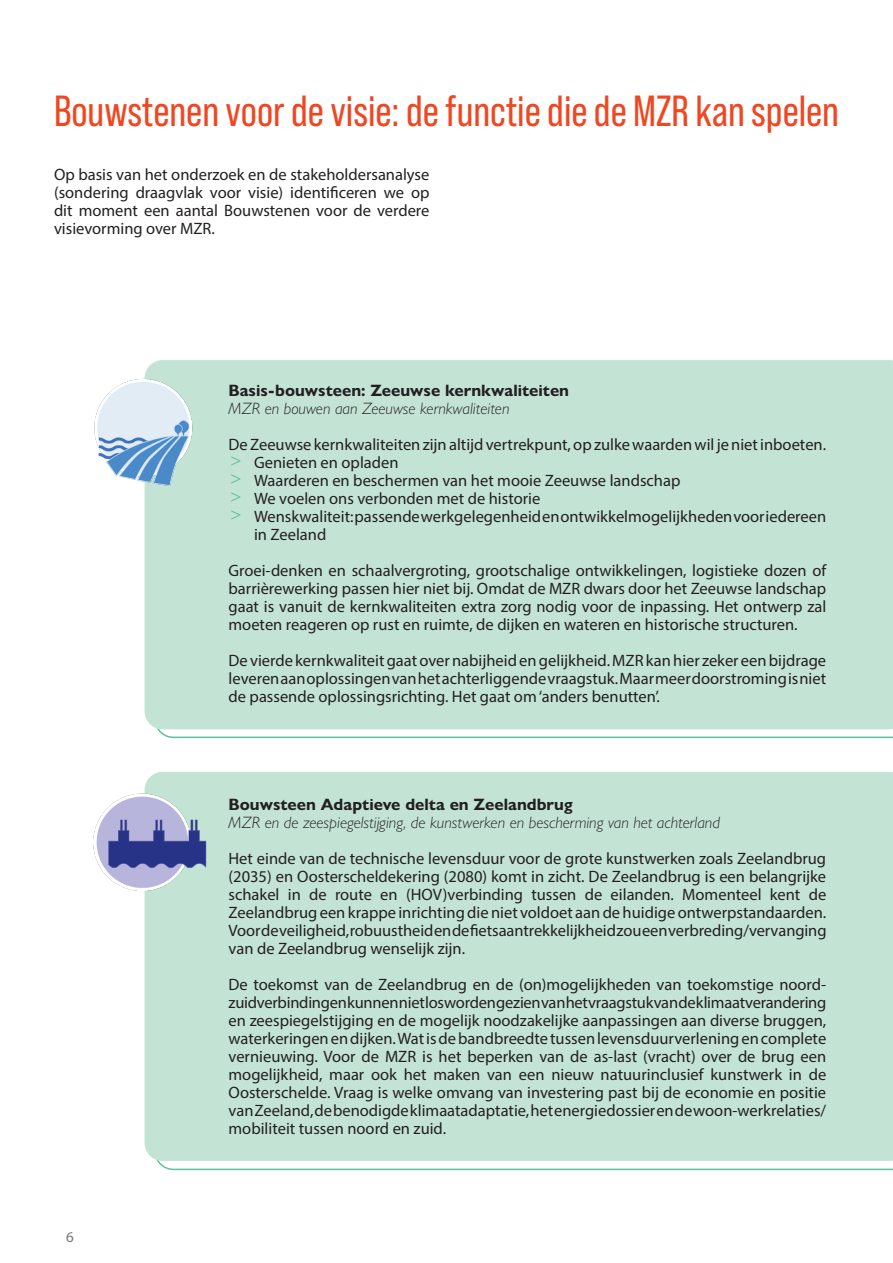
<style>
.page{position:relative;width:893px;height:1263px;background:#fff}
.page>*{position:absolute;margin:0;border:0;box-sizing:border-box;transform-origin:0 0}
.Kop{font:43.5px "Bebas Neue Pro";color:#ef4722}
.Lopende_tekst{font:16.5px/18px "Myriad Pro";color:#231f20;text-align:justify}
.Onderschrift_bouwstenen{font:italic 300 16.5px "Gill Sans Nova";color:#231f20}
.Tussenkop_zwart{font:700 16.5px "Gill Sans Nova";color:#231f20}
.t1{font:15px "Myriad Pro";color:#787878}
.s1{font-family:"Gill Sans Nova";font-weight:300;font-size:21px;color:#5ec199}
</style>
<div class="page">
<svg style="left:157px;top:729px;width:736px;height:9px"></svg>
<svg style="left:157px;top:1161px;width:736px;height:9px"></svg>
<div style="left:145px;top:360px;width:748px;height:369px;background:#c3e4d5"></div>
<div style="left:145px;top:772px;width:748px;height:389px;background:#c3e4d5"></div>
<img style="left:94px;top:360px;width:119px;height:137px">
<img style="left:93px;top:774px;width:120px;height:137px">
<p class="Kop" style="left:54px;top:86px;width:787px">Bouwstenen voor de visie: de functie die de MZR kan spelen</p>
<p class="Lopende_tekst" style="left:54px;top:165px;width:377px">Op basis van het onderzoek en de stakeholdersanalyse (sondering draagvlak voor visie) identifceren we op dit moment een aantal Bouwstenen voor de verdere visievorming over MZR.</p>
<p class="Tussenkop_zwart" style="left:229px;top:380px;width:342px">Basis-bouwsteen: Zeeuwse kernkwaliteiten</p>
<p class="Onderschrift_bouwstenen" style="left:229px;top:398px;width:282px">MZR en bouwen aan Zeeuwse kernkwaliteiten</p>
<p class="Lopende_tekst" style="left:229px;top:435px;width:599px">De Zeeuwse kernkwaliteiten zijn altijd vertrekpunt, op zulke waarden wil je niet inboeten.</p>
<p class="Lopende_tekst" style="left:230px;top:453px;width:170px"><span class="s1">&gt;</span> Genieten en opladen</p>
<p class="Lopende_tekst" style="left:230px;top:471px;width:452px"><span class="s1">&gt;</span> Waarderen en beschermen van het mooie Zeeuwse landschap</p>
<p class="Lopende_tekst" style="left:230px;top:489px;width:311px"><span class="s1">&gt;</span> We voelen ons verbonden met de historie</p>
<p class="Lopende_tekst" style="left:254px;top:507px;width:574px;text-indent:-24px"><span class="s1">&gt;</span> Wenskwaliteit: passende werkgelegenheid en ontwikkelmogelijkheden voor iedereen in Zeeland</p>
<p class="Lopende_tekst" style="left:229px;top:561px;width:600px">Groei-denken en schaalvergroting, grootschalige ontwikkelingen, logistieke dozen of barrièrewerking passen hier niet bij. Omdat de MZR dwars door het Zeeuwse landschap gaat is vanuit de kernkwaliteiten extra zorg nodig voor de inpassing. Het ontwerp zal moeten reageren op rust en ruimte, de dijken en wateren en historische structuren.</p>
<p class="Lopende_tekst" style="left:229px;top:651px;width:599px">De vierde kernkwaliteit gaat over nabijheid en gelijkheid. MZR kan hier zeker een bijdrage leveren aan oplossingen van het achterliggende vraagstuk. Maar meer doorstroming is niet de passende oplossingsrichting. Het gaat om ‘anders benutten’.</p>
<p class="t1" style="left:66px;top:1228px;width:9px">6</p>
<p class="Tussenkop_zwart" style="left:229px;top:794px;width:346px">Bouwsteen Adaptieve delta en Zeelandbrug</p>
<p class="Onderschrift_bouwstenen" style="left:229px;top:812px;width:493px">MZR en de zeespiegelstijging, de kunstwerken en bescherming van het achterland</p>
<p class="Lopende_tekst" style="left:229px;top:849px;width:599px">Het einde van de technische levensduur voor de grote kunstwerken zoals Zeelandbrug (2035) en Oosterscheldekering (2080) komt in zicht. De Zeelandbrug is een belangrijke schakel in de route en (HOV)verbinding tussen de eilanden. Momenteel kent de Zeelandbrug een krappe inrichting die niet voldoet aan de huidige ontwerpstandaarden.<br>Voor de veiligheid, robuustheid en de fetsaantrekkelijkheid zou een verbreding/vervanging van de Zeelandbrug wenselijk zijn.</p>
<p class="Lopende_tekst" style="left:229px;top:975px;width:599px">De toekomst van de Zeelandbrug en de (on)mogelijkheden van toekomstige noord&shy;zuidverbindingen kunnen niet los worden gezien van het vraagstuk van de klimaatverandering en zeespiegelstijging en de mogelijk noodzakelijke aanpassingen aan diverse bruggen, waterkeringen en dijken. Wat is de bandbreedte tussen levensduurverlening en complete vernieuwing. Voor de MZR is het beperken van de as-last (vracht) over de brug een mogelijkheid, maar ook het maken van een nieuw natuurinclusief kunstwerk in de Oosterschelde. Vraag is welke omvang van investering past bij de economie en positie van Zeeland, de benodigde klimaatadaptatie, het energiedossier en de woon-werkrelaties/ mobiliteit tussen noord en zuid.</p>
</div>
